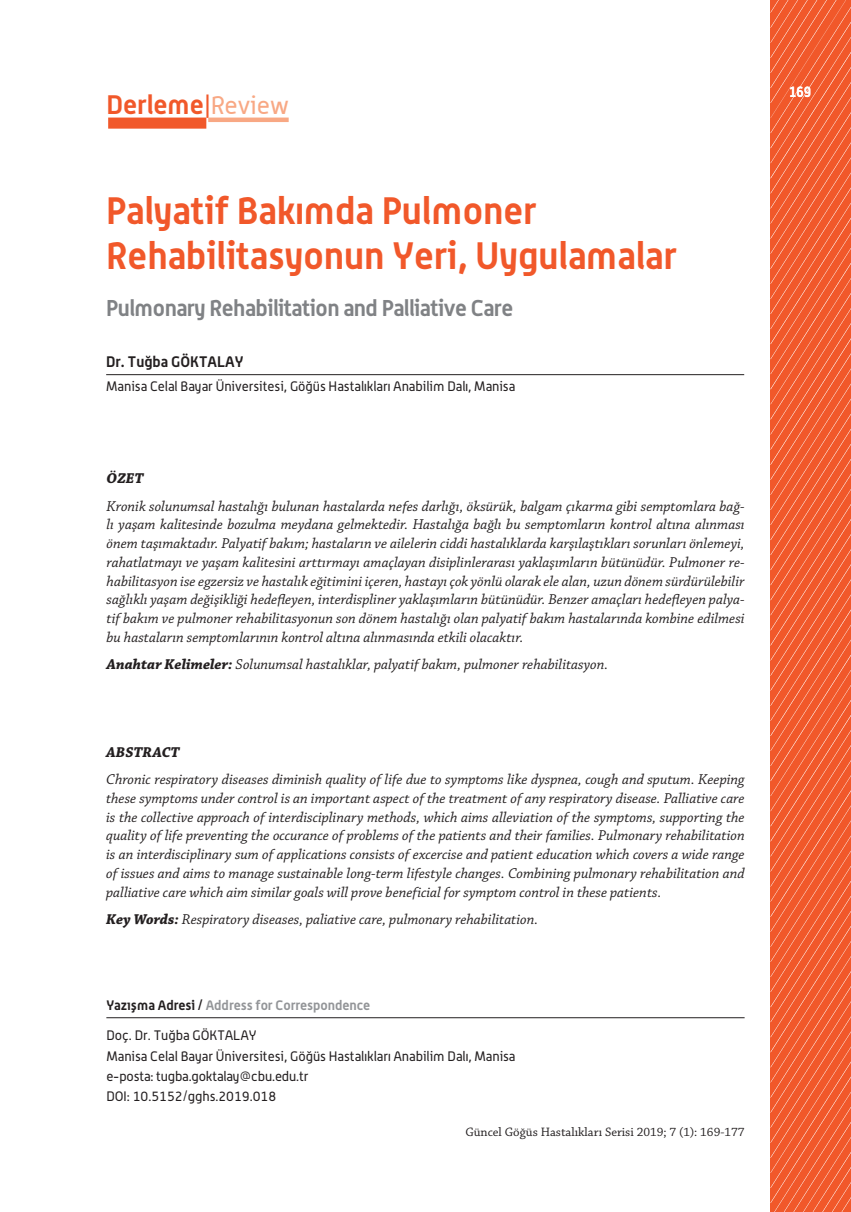
<style>
.page{position:relative;width:851px;height:1212px;background:#fff}
.page>*{position:absolute;margin:0;border:0;box-sizing:border-box;transform-origin:0 0}
.t1{font:700 37.5px/45px "Alwyn OT";color:#f1582a}
.t2{font:700 26.25px "Alwyn OT";color:#f1582a}
.t3{font:700 22.5px "Alwyn OT";letter-spacing:-.02em;color:#808285}
.t4{font:italic 15px/18.8px "Chaparral Pro";color:#231f20;text-align:justify}
.t5{font:700 15px "Alwyn";color:#231f20}
.t6{font:italic 700 15px "Chaparral Pro";letter-spacing:.005em;color:#231f20}
.t7{font:700 15px "Alwyn OT";color:#fff;scale:.85 1}
.t8{font:13.5px/20.4px "Alwyn";color:#231f20}
.t9{font:700 13.5px "Alwyn";letter-spacing:-.005em;color:#939598}
.t10{font:12.9px "Chaparral Pro";color:#231f20}
.s1{font-family:"Alwyn";font-weight:400;font-size:24.9px}
.s2{font-family:"Alwyn";font-weight:400;font-size:24.9px;color:#f8a884}
.s3{font-weight:700}
.s4{color:#231f20}
</style>
<div class="page">
<svg style="left:770px;top:0;width:80px;height:1212px;background:#f16135"></svg>
<div style="left:108px;top:118px;width:98px;height:11px;background:#f1582a"></div>
<hr style="left:208px;top:118px;width:80px;height:4px;background:#f8a884">
<hr style="left:106px;top:374px;width:638px;height:1px;background:#231f20">
<hr style="left:106px;top:1017px;width:638px;height:1px;background:#231f20">
<h2 class="t2" style="left:106px;top:89px;width:184px">Derleme<span class="s1">|</span><span class="s2">Review</span></h2>
<h1 class="t1" style="left:106px;top:187px;width:572px">Palyatif Bakımda Pulmoner<br>Rehabilitasyonun Yeri, Uygulamalar</h1>
<h3 class="t3" style="left:106px;top:294px;width:408px">Pulmonary Rehabilitation and Palliative Care</h3>
<p class="t5" style="left:106px;top:352px;width:139px">Dr. Tuğba GÖKTALAY</p>
<p class="t8" style="left:106px;top:376px;width:410px">Manisa Celal Bayar Üniversitesi, Göğüs Hastalıkları Anabilim Dalı, Manisa</p>
<p class="t6" style="left:107px;top:470px;width:38px">ÖZET</p>
<p class="t4" style="left:107px;top:497px;width:639px">Kronik solunumsal hastalığı bulunan hastalarda nefes darlığı, öksürük, balgam çıkarma gibi semptomlara bağ&shy;lı yaşam kalitesinde bozulma meydana gelmektedir. Hastalığa bağlı bu semptomların kontrol altına alınması önem taşımaktadır. Palyatif bakım; hastaların ve ailelerin ciddi hastalıklarda karşılaştıkları sorunları önlemeyi, rahatlatmayı ve yaşam kalitesini arttırmayı amaçlayan disiplinlerarası yaklaşımların bütünüdür. Pulmoner re&shy;habilitasyon ise egzersiz ve hastalık eğitimini içeren, hastayı çok yönlü olarak ele alan, uzun dönem sürdürülebilir sağlıklı yaşam değişikliği hedefleyen, interdispliner yaklaşımların bütünüdür. Benzer amaçları hedefleyen palya&shy;tif bakım ve pulmoner rehabilitasyonun son dönem hastalığı olan palyatif bakım hastalarında kombine edilmesi bu hastaların semptomlarının kontrol altına alınmasında etkili olacaktır.</p>
<p class="t4" style="left:107px;top:656px;width:503px"><span class="s3">Anahtar Kelimeler:</span> Solunumsal hastalıklar, palyatif bakım, pulmoner rehabilitasyon.</p>
<p class="t6" style="left:106px;top:743px;width:75px">ABSTRACT</p>
<p class="t4" style="left:106px;top:771px;width:640px">Chronic respiratory diseases diminish quality of life due to symptoms like dyspnea, cough and sputum. Keeping these symptoms under control is an important aspect of the treatment of any respiratory disease. Palliative care is the collective approach of interdisciplinary methods, which aims alleviation of the symptoms, supporting the quality of life preventing the occurance of problems of the patients and their families. Pulmonary rehabilitation is an interdisciplinary sum of applications consists of excercise and patient education which covers a wide range of issues and aims to manage sustainable long-term lifestyle changes. Combining pulmonary rehabilitation and palliative care which aim similar goals will prove beneficial for symptom control in these patients.</p>
<p class="t4" style="left:106px;top:910px;width:433px"><span class="s3">Key Words:</span> Respiratory diseases, paliative care, pulmonary rehabilitation.</p>
<p class="t9" style="left:106px;top:996px;width:265px"><span class="s4">Yazışma Adresi /</span> Address for Correspondence</p>
<p class="t8" style="left:106px;top:1025px;width:410px">Doç. Dr. Tuğba GÖKTALAY<br>Manisa Celal Bayar Üniversitesi, Göğüs Hastalıkları Anabilim Dalı, Manisa e-posta: tugba.goktalay@cbu.edu.tr<br>DOI: 10.5152/gghs.2019.018</p>
<p class="t10" style="left:465px;top:1125px;width:281px">Güncel Göğüs Hastalıkları Serisi 2019; 7 (1): 169-177</p>
<p class="t7" style="left:788px;top:82px;width:28px">169</p>
</div>
